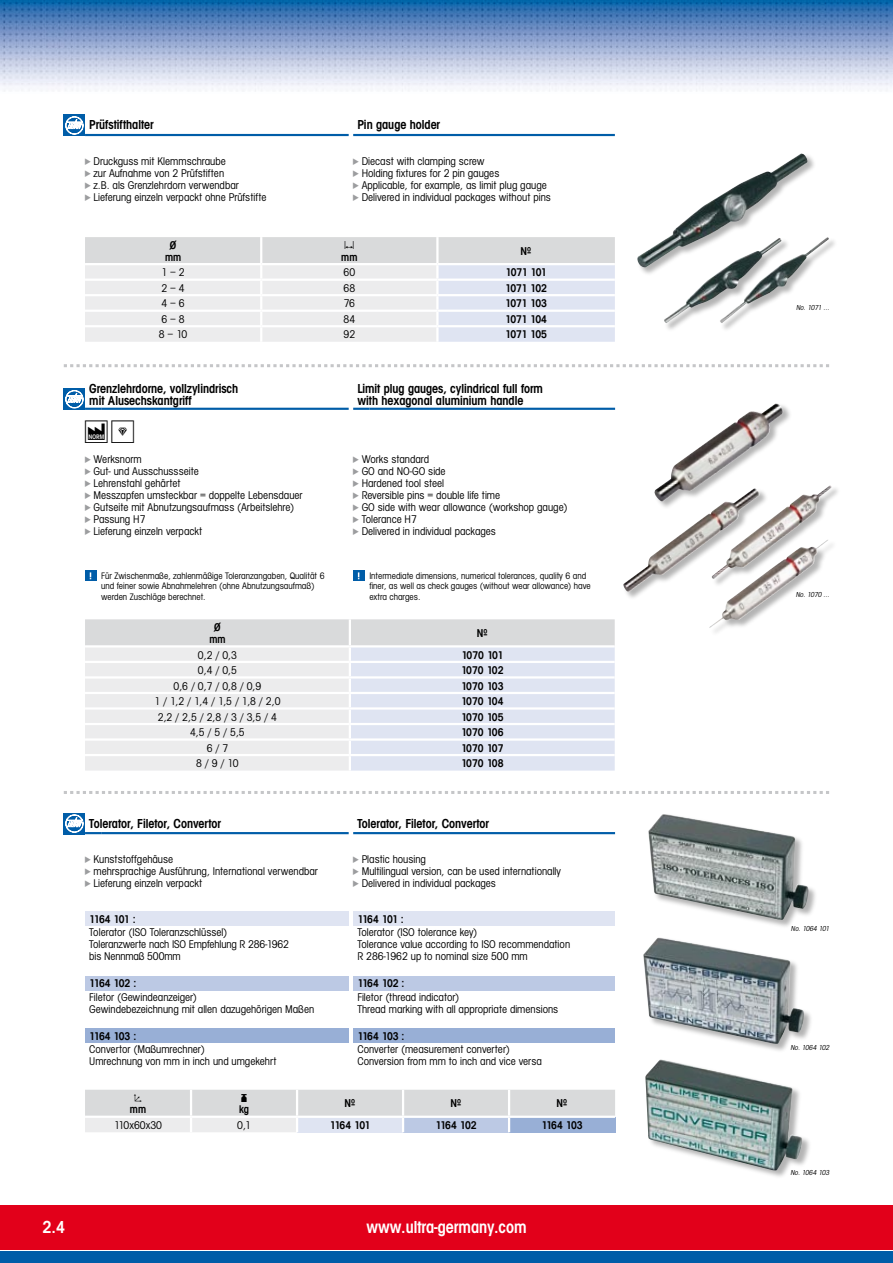
<style>
.page{position:relative;width:893px;height:1263px;background:#fff}
.page>*{position:absolute;margin:0;border:0;box-sizing:border-box;transform-origin:0 0}
.t1{font:33px "ultraprodukt";color:#000}
.t2{font:600 condensed 18px "Avant Gard CEEF";color:#fff}
.t3{font:600 condensed 13.5px/12px "Avant Gard CEEF";color:#000}
.t4{font:condensed 11.7px/12px "Avant Gard CEEF";color:#000}
.t5{font:600 condensed 11.7px/11.6px "Avant Gard CEEF";letter-spacing:-.05em;color:#000;text-align:center}
.t6{font:11.7px "ultratabelle";color:#000}
.t7{font:condensed 9.75px/10.5px "Avant Gard CEEF";color:#000}
.t8{font:italic condensed 7.5px "Avant Gard CEEF";color:#000}
.s1{font-family:"ultrasymb";font-stretch:normal;color:#9c9d9f}
</style>
<div class="page">
<img style="left:0;top:0;width:892px;height:92px">
<div style="left:0;top:1205px;width:893px;height:44px;background:#e2001a"></div>
<div style="left:0;top:1251px;width:893px;height:12px;background:#005da8"></div>
<img style="left:623px;top:403px;width:209px;height:225px">
<img style="left:637px;top:153px;width:192px;height:171px">
<svg style="left:64px;top:115px;width:21px;height:21px"></svg>
<svg style="left:66px;top:117px;width:18px;height:17px"></svg>
<hr style="left:85px;top:134px;width:264px;height:2px;background:#005da8">
<hr style="left:353px;top:134px;width:262px;height:2px;background:#005da8">
<svg style="left:85px;top:237px;width:530px;height:105px;background:#e6e7eb"></svg>
<hr style="left:437px;top:325px;width:178px;height:2px;background:#fff">
<hr style="left:436px;top:327px;width:3px;height:15px;background:#fff">
<svg style="left:64px;top:364px;width:765px;height:3px"></svg>
<svg style="left:64px;top:389px;width:21px;height:21px"></svg>
<svg style="left:66px;top:390px;width:35px;height:20px"></svg>
<hr style="left:101px;top:408px;width:248px;height:2px;background:#005da8">
<svg style="left:353px;top:408px;width:16px;height:2px"></svg>
<hr style="left:369px;top:408px;width:246px;height:2px;background:#005da8">
<svg style="left:85px;top:570px;width:11px;height:11px"></svg>
<svg style="left:353px;top:570px;width:11px;height:11px"></svg>
<svg style="left:85px;top:619px;width:530px;height:151px;background:#e6e8ed"></svg>
<svg style="left:64px;top:813px;width:21px;height:21px"></svg>
<div style="left:353px;top:911px;width:262px;height:15px;background:#dfe4f2"></div>
<div style="left:353px;top:976px;width:262px;height:14px;background:#bcc9e4"></div>
<div style="left:353px;top:1028px;width:262px;height:15px;background:#98afd6"></div>
<svg style="left:66px;top:815px;width:35px;height:19px"></svg>
<hr style="left:101px;top:832px;width:248px;height:2px;background:#005da8">
<hr style="left:353px;top:832px;width:262px;height:2px;background:#005da8">
<div style="left:85px;top:911px;width:264px;height:15px;background:#dfe4f2"></div>
<div style="left:85px;top:976px;width:264px;height:14px;background:#bcc9e4"></div>
<div style="left:85px;top:1028px;width:263px;height:15px;background:#98afd6"></div>
<svg style="left:85px;top:1090px;width:530px;height:42px;background:#d6dae0"></svg>
<hr style="left:297px;top:1115px;width:106px;height:3px;background:#fff">
<hr style="left:403px;top:1115px;width:106px;height:3px;background:#fff">
<hr style="left:509px;top:1115px;width:106px;height:3px;background:#fff">
<hr style="left:402px;top:1090px;width:2px;height:25px;background:#fff">
<hr style="left:508px;top:1090px;width:2px;height:25px;background:#fff">
<svg style="left:64px;top:791px;width:765px;height:3px"></svg>
<div style="left:647px;top:813px;width:171px;height:116px;background:#000;opacity:.3"></div>
<img style="left:586px;top:813px;width:223px;height:116px">
<div style="left:644px;top:1058px;width:168px;height:122px;background:#000;opacity:.3"></div>
<img style="left:645px;top:1059px;width:167px;height:111px">
<img style="left:643px;top:937px;width:169px;height:122px">
<p class="t3" style="left:89px;top:119px;width:66px">Prüfstifthalter</p>
<p class="t3" style="left:357px;top:119px;width:84px">Pin gauge holder</p>
<p class="t4" style="left:85px;top:155px;width:183px"><span class="s1">a</span> Druckguss mit Klemmschraube<br><span class="s1">a</span> zur Aufnahme von 2 Prüfstiften<br><span class="s1">a</span> z.B. als Grenzlehrdorn verwendbar<br><span class="s1">a</span> Lieferung einzeln verpackt ohne Prüfstifte</p>
<p class="t4" style="left:353px;top:155px;width:199px"><span class="s1">a</span> Diecast with clamping screw<br><span class="s1">a</span> Holding fixtures for 2 pin gauges<br><span class="s1">a</span> Applicable, for example, as limit plug gauge <span class="s1">a</span> Delivered in individual packages without pins</p>
<p class="t5" style="left:165px;top:239px;width:18px">Ø mm</p>
<p class="t6" style="left:345px;top:240px;width:10px">H</p>
<p class="t6" style="left:521px;top:246px;width:11px">S</p>
<p class="t5" style="left:341px;top:251px;width:18px">mm</p>
<p class="t4" style="left:162px;top:266px;width:25px">1 – 2</p>
<p class="t4" style="left:343px;top:266px;width:13px">60</p>
<p class="t5" style="left:506px;top:266px;width:43px">1071 101</p>
<p class="t4" style="left:162px;top:282px;width:25px">2 – 4</p>
<p class="t4" style="left:343px;top:282px;width:13px">68</p>
<p class="t5" style="left:505px;top:282px;width:43px">1071 102</p>
<p class="t4" style="left:162px;top:298px;width:25px">4 – 6</p>
<p class="t4" style="left:344px;top:298px;width:13px">76</p>
<p class="t5" style="left:505px;top:297px;width:43px">1071 103</p>
<p class="t4" style="left:162px;top:313px;width:25px">6 – 8</p>
<p class="t4" style="left:343px;top:313px;width:13px">84</p>
<p class="t5" style="left:505px;top:313px;width:43px">1071 104</p>
<p class="t4" style="left:159px;top:329px;width:30px">8 – 10</p>
<p class="t4" style="left:343px;top:329px;width:13px">92</p>
<p class="t5" style="left:505px;top:328px;width:43px">1071 105</p>
<p class="t3" style="left:89px;top:382px;width:150px">Grenzlehrdorne, vollzylindrisch mit Alusechskantgriff</p>
<p class="t3" style="left:357px;top:382px;width:187px">Limit plug gauges, cylindrical full form with hexagonal aluminium handle</p>
<h1 class="t1" style="left:85px;top:414px;width:51px">d f</h1>
<p class="t4" style="left:85px;top:453px;width:219px"><span class="s1">a</span> Werksnorm<br><span class="s1">a</span> Gut- und Ausschussseite<br><span class="s1">a</span> Lehrenstahl gehärtet<br><span class="s1">a</span> Messzapfen umsteckbar = doppelte Lebensdauer <span class="s1">a</span> Gutseite mit Abnutzungsaufmass (Arbeitslehre) <span class="s1">a</span> Passung H7<br><span class="s1">a</span> Lieferung einzeln verpackt</p>
<p class="t4" style="left:353px;top:453px;width:216px"><span class="s1">a</span> Works standard<br><span class="s1">a</span> GO and NO-GO side<br><span class="s1">a</span> Hardened tool steel<br><span class="s1">a</span> Reversible pins = double life time<br><span class="s1">a</span> GO side with wear allowance (workshop gauge) <span class="s1">a</span> Tolerance H7<br><span class="s1">a</span> Delivered in individual packages</p>
<p class="t7" style="left:101px;top:570px;width:225px">Für Zwischenmaße, zahlenmäßige Toleranzangaben, Qualität 6 und feiner sowie Abnahmelehren (ohne Abnutzungsaufmaß) werden Zuschläge berechnet.</p>
<p class="t7" style="left:369px;top:570px;width:223px">Intermediate dimensions, numerical tolerances, quality 6 and finer, as well as check gauges (without wear allowance) have extra charges.</p>
<p class="t5" style="left:209px;top:622px;width:18px">Ø mm</p>
<p class="t6" style="left:477px;top:628px;width:11px">S</p>
<p class="t4" style="left:198px;top:649px;width:40px">0,2 / 0,3</p>
<p class="t5" style="left:461px;top:649px;width:43px">1070 101</p>
<p class="t4" style="left:198px;top:664px;width:40px">0,4 / 0,5</p>
<p class="t5" style="left:461px;top:664px;width:44px">1070 102</p>
<p class="t4" style="left:174px;top:680px;width:89px">0,6 / 0,7 / 0,8 / 0,9</p>
<p class="t5" style="left:461px;top:680px;width:44px">1070 103</p>
<p class="t4" style="left:154px;top:695px;width:128px">1 / 1,2 / 1,4 / 1,5 / 1,8 / 2,0</p>
<p class="t5" style="left:461px;top:695px;width:44px">1070 104</p>
<p class="t4" style="left:158px;top:711px;width:121px">2,2 / 2,5 / 2,8 / 3 / 3,5 / 4</p>
<p class="t5" style="left:461px;top:711px;width:44px">1070 105</p>
<p class="t4" style="left:190px;top:726px;width:56px">4,5 / 5 / 5,5</p>
<p class="t5" style="left:461px;top:726px;width:44px">1070 106</p>
<p class="t4" style="left:207px;top:742px;width:23px">6 / 7</p>
<p class="t5" style="left:461px;top:742px;width:44px">1070 107</p>
<p class="t4" style="left:196px;top:757px;width:44px">8 / 9 / 10</p>
<p class="t5" style="left:461px;top:757px;width:44px">1070 108</p>
<p class="t3" style="left:89px;top:817px;width:133px">Tolerator, Filetor, Convertor</p>
<p class="t3" style="left:357px;top:817px;width:133px">Tolerator, Filetor, Convertor</p>
<p class="t4" style="left:85px;top:853px;width:234px"><span class="s1">a</span> Kunststoffgehäuse<br><span class="s1">a</span> mehrsprachige Ausführung, International verwendbar <span class="s1">a</span> Lieferung einzeln verpackt</p>
<p class="t4" style="left:353px;top:853px;width:209px"><span class="s1">a</span> Plastic housing<br><span class="s1">a</span> Multilingual version, can be used internationally <span class="s1">a</span> Delivered in individual packages</p>
<p class="t5" style="left:89px;top:913px;width:48px">1164 101 :</p>
<p class="t4" style="left:89px;top:926px;width:201px">Tolerator (ISO Toleranzschlüssel)<br>Toleranzwerte nach ISO Empfehlung R 286-1962 bis Nennmaß 500mm</p>
<p class="t5" style="left:357px;top:913px;width:48px">1164 101 :</p>
<p class="t4" style="left:357px;top:926px;width:214px">Tolerator (ISO tolerance key)<br>Tolerance value according to ISO recommendation<br>R 286-1962 up to nominal size 500 mm</p>
<p class="t5" style="left:89px;top:977px;width:48px">1164 102 :</p>
<p class="t4" style="left:89px;top:991px;width:226px">Filetor (Gewindeanzeiger)<br>Gewindebezeichnung mit allen dazugehörigen Maßen</p>
<p class="t5" style="left:357px;top:977px;width:48px">1164 102 :</p>
<p class="t4" style="left:357px;top:991px;width:202px">Filetor (thread indicator)<br>Thread marking with all appropriate dimensions</p>
<p class="t5" style="left:89px;top:1030px;width:48px">1164 103 :</p>
<p class="t4" style="left:89px;top:1043px;width:189px">Convertor (Maßumrechner)<br>Umrechnung von mm in inch und umgekehrt</p>
<p class="t5" style="left:357px;top:1030px;width:48px">1164 103 :</p>
<p class="t4" style="left:357px;top:1043px;width:186px">Converter (measurement converter)<br>Conversion from mm to inch and vice versa</p>
<p class="t6" style="left:134px;top:1092px;width:9px">F</p>
<p class="t5" style="left:130px;top:1103px;width:18px">mm</p>
<p class="t6" style="left:241px;top:1092px;width:7px">I</p>
<p class="t5" style="left:239px;top:1103px;width:11px">kg</p>
<p class="t6" style="left:345px;top:1098px;width:11px">S</p>
<p class="t6" style="left:451px;top:1098px;width:11px">S</p>
<p class="t6" style="left:557px;top:1098px;width:11px">S</p>
<p class="t4" style="left:114px;top:1119px;width:49px">110x60x30</p>
<p class="t4" style="left:237px;top:1119px;width:15px">0,1</p>
<p class="t5" style="left:330px;top:1119px;width:42px">1164 101</p>
<p class="t5" style="left:435px;top:1119px;width:43px">1164 102</p>
<p class="t5" style="left:541px;top:1119px;width:43px">1164 103</p>
<h2 class="t2" style="left:43px;top:1215px;width:15px">2.</h2>
<h2 class="t2" style="left:366px;top:1215px;width:162px">www.ultra-germany.com</h2>
<p class="t8" style="left:796px;top:303px;width:36px">No.1071 ...</p>
<p class="t8" style="left:796px;top:590px;width:37px">No.1070 ...</p>
<p class="t8" style="left:791px;top:924px;width:41px">No.1064 101</p>
<p class="t8" style="left:790px;top:1043px;width:42px">No.1064 102</p>
<p class="t8" style="left:790px;top:1168px;width:42px">No.1064 103</p>
</div>
